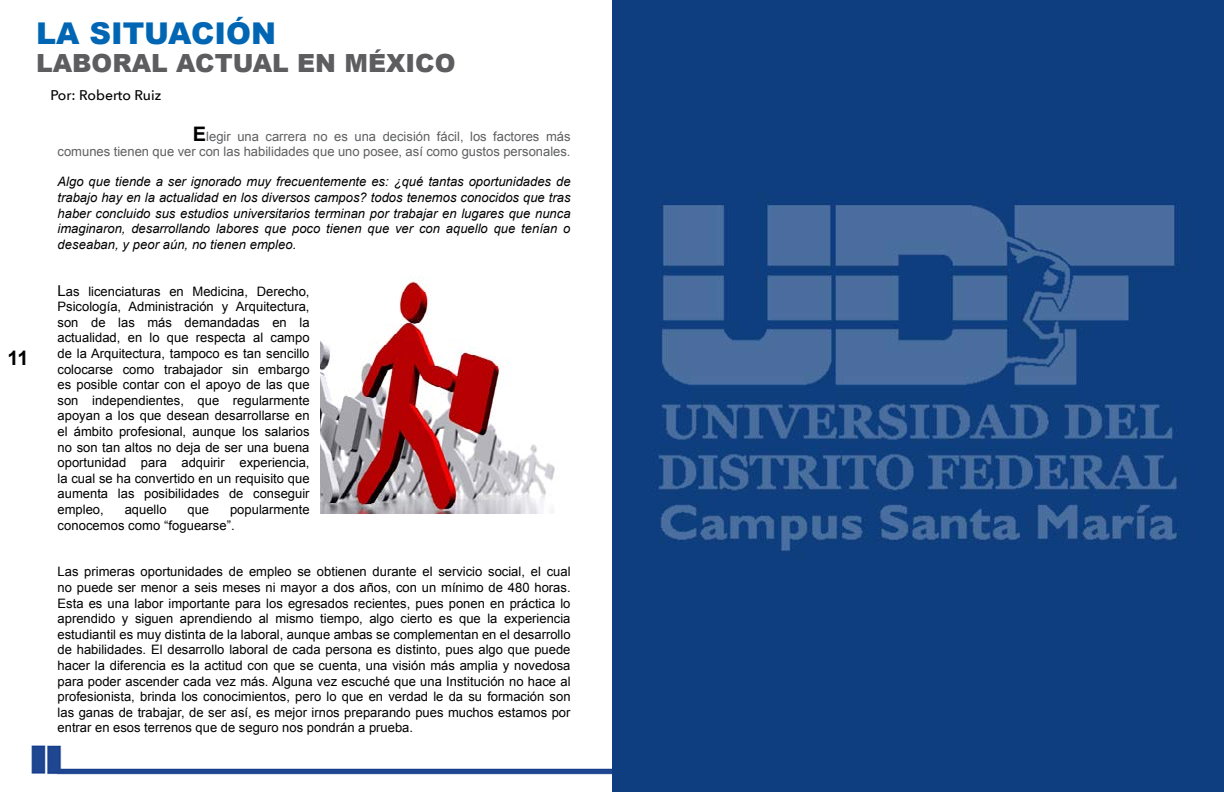
<style>
.page{position:relative;width:1224px;height:792px;background:#fff}
.page>*{position:absolute;margin:0;border:0;box-sizing:border-box;transform-origin:0 0}
.t1{font:900 30px "Arial";color:#0066b3}
.t2{font:900 25px "Arial";color:#5d5d60}
.t3{font:700 20px "Arial";color:#000}
.t4{font:500 14px "Avenir Next";color:#000}
.t5{font:13px/15.6px "Arial";color:#000;text-align:justify}
.t6{font:italic 13px/15.6px "Arial";letter-spacing:.005em;color:#000;text-align:justify}
.t7{font:13px/15.6px "Arial";color:#5f6062;text-align:right}
.s1{font-weight:700;font-size:20px;color:#000}
.s2{font-size:15px}
</style>
<div class="page">
<img style="left:31px;top:0;width:1193px;height:792px">
<img style="left:320px;top:260px;width:246px;height:254px">
<h3 class="t3" style="left:7px;top:345px;width:23px">11</h3>
<h1 class="t1" style="left:36px;top:12px;width:242px">LA SITUACIÓN</h1>
<h2 class="t2" style="left:36px;top:45px;width:421px">LABORAL ACTUAL EN MÉXICO</h2>
<p class="t4" style="left:50px;top:87px;width:112px">Por: Roberto Ruiz</p>
<p class="t7" style="left:58px;top:129px;width:515px"><span class="s1">E</span>legir una carrera no es una decisión fácil, los factores más<br>comunes tienen que ver con las habilidades que uno posee, así como gustos personales.</p>
<p class="t6" style="left:58px;top:174px;width:515px">Algo que tiende a ser ignorado muy frecuentemente es: ¿qué tantas oportunidades de trabajo hay en la actualidad en los diversos campos? todos tenemos conocidos que tras haber concluido sus estudios universitarios terminan por trabajar en lugares que nunca imaginaron, desarrollando labores que poco tienen que ver con aquello que tenían o deseaban, y peor aún, no tienen empleo.</p>
<p class="t5" style="left:58px;top:283px;width:253px"><span class="s2">L</span>as licenciaturas en Medicina, Derecho, Psicología, Administración y Arquitectura, son de las más demandadas en la actualidad, en lo que respecta al campo de la Arquitectura, tampoco es tan sencillo colocarse como trabajador sin embargo es posible contar con el apoyo de las que son independientes, que regularmente apoyan a los que desean desarrollarse en el ámbito profesional, aunque los salarios no son tan altos no deja de ser una buena oportunidad para adquirir experiencia, la cual se ha convertido en un requisito que aumenta las posibilidades de conseguir empleo,</p>
<p class="t5" style="left:58px;top:502px;width:253px;text-indent:173px">popularmente conocemos como “foguearse”.</p>
<p class="t5" style="left:58px;top:564px;width:515px">Las primeras oportunidades de empleo se obtienen durante el servicio social, el cual no puede ser menor a seis meses ni mayor a dos años, con un mínimo de 480 horas.<br>Esta es una labor importante para los egresados recientes, pues ponen en práctica lo aprendido y siguen aprendiendo al mismo tiempo, algo cierto es que la experiencia estudiantil es muy distinta de la laboral, aunque ambas se complementan en el desarrollo de habilidades. El desarrollo laboral de cada persona es distinto, pues algo que puede hacer la diferencia es la actitud con que se cuenta, una visión más amplia y novedosa para poder ascender cada vez más. Alguna vez escuché que una Institución no hace al profesionista, brinda los conocimientos, pero lo que en verdad le da su formación son las ganas de trabajar, de ser así, es mejor irnos preparando pues muchos estamos por entrar en esos terrenos que de seguro nos pondrán a prueba.</p>
<p class="t5" style="left:125px;top:502px;width:43px">aquello</p>
<p class="t5" style="left:188px;top:502px;width:23px">que</p>
</div>
